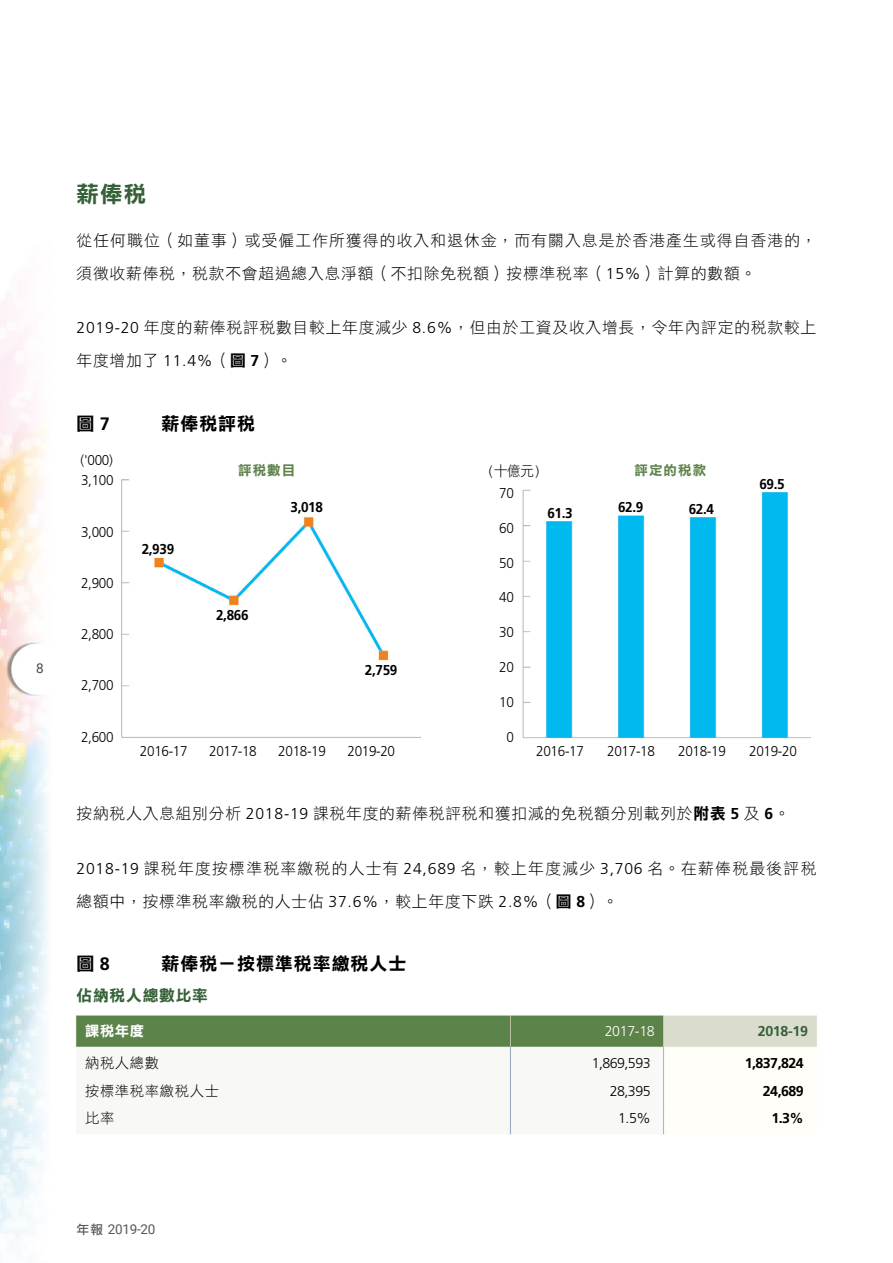
<style>
.page{position:relative;width:893px;height:1263px;background:#fff}
.page>*{position:absolute;margin:0;border:0;box-sizing:border-box;transform-origin:0 0}
.t1{font:22.5px "DF Li Hei HK W7";color:#366037}
.t2{font:18px "DF Li Hei HK W7";letter-spacing:.05em;color:#000}
.t3{font:15.75px/33px "DF Li Hei HK W3";letter-spacing:.05em;color:#000}
.t4{font:15.75px/33px "DF Li Hei HK W3";letter-spacing:.085em;color:#000}
.t5{font:15.75px/33px "DF Li Hei HK W3";letter-spacing:.07em;color:#000}
.t6{font:15.75px "DF Li Hei HK W7";letter-spacing:.05em;color:#366037}
.t7{font:300 14.25px "Frutiger";letter-spacing:-.025em;color:#000;scale:.95 1}
.t8{font:700 14.25px "Frutiger";letter-spacing:-.025em;color:#000;scale:.95 1}
.t9{font:300 14.25px "Frutiger";letter-spacing:-.025em;color:#000}
.t10{font:700 14.25px "Frutiger";letter-spacing:-.025em;color:#000}
.t11{font:14.25px "DF Li Hei HK W3";letter-spacing:.05em;color:#000}
.t12{font:300 14.25px "Frutiger";letter-spacing:-.025em;color:#fff}
.t13{font:700 14.25px "Frutiger";letter-spacing:-.025em;color:#366037}
.t14{font:14.25px "DF Li Hei HK W3";letter-spacing:.05em;color:#000;scale:.95 1}
.t15{font:14.25px "DF Li Hei HK W7";color:#fff}
.t16{font:13.5px "Roboto";letter-spacing:-.02em;color:#595757}
.t17{font:13.5px "DF Li Hei HK W7";letter-spacing:.075em;color:#5d834a}
.t18{font:13.5px "Roboto";color:#4c4948}
.s1{font-family:"Frutiger";font-weight:300}
.s2{font-family:"DF Li Hei HK W7"}
.s3{font-family:"Frutiger";font-weight:700}
.s4{font-family:"DF Li Hei HK W5";font-size:12.75px}
</style>
<div class="page">
<img style="left:0;top:290px;width:817px;height:960px">
<img style="left:117px;top:474px;width:303px;height:272px">
<img style="left:520px;top:484px;width:290px;height:261px">
<p class="t18" style="left:36px;top:659px;width:9px">8</p>
<h1 class="t1" style="left:77px;top:182px;width:71px">薪俸稅</h1>
<p class="t5" style="left:77px;top:224px;width:742px">從任何職位（如董事）或受僱工作所獲得的收入和退休金，而有關入息是於香港產生或得自香港的，須徵收薪俸稅，稅款不會超過總入息淨額（不扣除免稅額）按標準稅率（<span class="s1">15%</span>）計算的數額。</p>
<p class="t3" style="left:77px;top:311px;width:741px"><span class="s1">2019-20</span> 年度的薪俸稅評稅數目較上年度減少 <span class="s1">8.6%</span>，但由於工資及收入增長，令年內評定的稅款較上年度增加了 <span class="s1">11.4%</span>（<span class="s2">圖</span> <span class="s3">7</span>）。</p>
<p class="t2" style="left:77px;top:414px;width:35px">圖 <span class="s3">7</span></p>
<p class="t2" style="left:162px;top:414px;width:95px">薪俸稅評稅</p>
<p class="t7" style="left:81px;top:452px;width:35px">('000)</p>
<p class="t7" style="left:81px;top:472px;width:36px">3,100</p>
<p class="t7" style="left:81px;top:524px;width:36px">3,000</p>
<p class="t7" style="left:81px;top:575px;width:36px">2,900</p>
<p class="t7" style="left:81px;top:626px;width:36px">2,800</p>
<p class="t7" style="left:81px;top:677px;width:36px">2,700</p>
<p class="t7" style="left:81px;top:729px;width:36px">2,600</p>
<p class="t8" style="left:142px;top:541px;width:36px">2,939</p>
<p class="t17" style="left:238px;top:463px;width:59px">評稅數目</p>
<p class="t8" style="left:290px;top:499px;width:36px">3,018</p>
<p class="t8" style="left:216px;top:606px;width:36px">2,866</p>
<p class="t8" style="left:365px;top:662px;width:36px">2,759</p>
<p class="t7" style="left:140px;top:743px;width:52px">2016-17</p>
<p class="t7" style="left:209px;top:743px;width:52px">2017-18</p>
<p class="t7" style="left:278px;top:743px;width:52px">2018-19</p>
<p class="t7" style="left:347px;top:743px;width:52px">2019-20</p>
<p class="t14" style="left:489px;top:463px;width:55px"><span class="s1">(</span>十億元<span class="s1">)</span></p>
<p class="t17" style="left:635px;top:463px;width:73px">評定的稅款</p>
<p class="t7" style="left:499px;top:485px;width:17px">70</p>
<p class="t7" style="left:499px;top:520px;width:17px">60</p>
<p class="t7" style="left:499px;top:555px;width:17px">50</p>
<p class="t7" style="left:499px;top:589px;width:17px">40</p>
<p class="t7" style="left:499px;top:624px;width:17px">30</p>
<p class="t7" style="left:499px;top:659px;width:17px">20</p>
<p class="t7" style="left:499px;top:694px;width:17px">10</p>
<p class="t7" style="left:506px;top:729px;width:9px">0</p>
<p class="t8" style="left:618px;top:499px;width:28px">62.9</p>
<p class="t8" style="left:689px;top:501px;width:28px">62.4</p>
<p class="t8" style="left:547px;top:504px;width:28px">61.3</p>
<p class="t8" style="left:759px;top:475px;width:28px">69.5</p>
<p class="t7" style="left:536px;top:743px;width:52px">2016-17</p>
<p class="t7" style="left:607px;top:743px;width:52px">2017-18</p>
<p class="t7" style="left:678px;top:743px;width:52px">2018-19</p>
<p class="t7" style="left:749px;top:743px;width:52px">2019-20</p>
<p class="t3" style="left:77px;top:797px;width:715px">按納稅人入息組別分析 <span class="s1">2018-19</span> 課稅年度的薪俸稅評稅和獲扣減的免稅額分別載列於<span class="s2">附表</span> <span class="s3">5</span> 及 <span class="s3">6</span>。</p>
<p class="t4" style="left:77px;top:851px;width:741px"><span class="s1">2018-19</span> 課稅年度按標準稅率繳稅的人士有 <span class="s1">24,689</span> 名，較上年度減少 <span class="s1">3,706</span> 名。在薪俸稅最後評稅總額中，按標準稅率繳稅的人士佔 <span class="s1">37.6%</span>，較上年度下跌 <span class="s1">2.8%</span>（<span class="s2">圖</span> <span class="s3">8</span>）。</p>
<p class="t2" style="left:77px;top:953px;width:35px">圖 <span class="s3">8</span></p>
<p class="t2" style="left:162px;top:953px;width:246px">薪俸稅－按標準稅率繳稅人士</p>
<p class="t6" style="left:77px;top:987px;width:133px">佔納稅人總數比率</p>
<p class="t15" style="left:85px;top:1023px;width:61px">課稅年度</p>
<p class="t12" style="left:605px;top:1023px;width:52px">2017-18</p>
<p class="t13" style="left:758px;top:1023px;width:52px">2018-19</p>
<p class="t11" style="left:85px;top:1055px;width:76px">納稅人總數</p>
<p class="t9" style="left:592px;top:1055px;width:60px">1,869,593</p>
<p class="t10" style="left:745px;top:1055px;width:60px">1,837,824</p>
<p class="t11" style="left:85px;top:1083px;width:135px">按標準稅率繳稅人士</p>
<p class="t9" style="left:610px;top:1083px;width:42px">28,395</p>
<p class="t10" style="left:763px;top:1083px;width:42px">24,689</p>
<p class="t11" style="left:85px;top:1110px;width:31px">比率</p>
<p class="t9" style="left:618px;top:1110px;width:34px">1.5%</p>
<p class="t10" style="left:771px;top:1110px;width:34px">1.3%</p>
<p class="t16" style="left:77px;top:1219px;width:80px"><span class="s4">年報</span> 2019-20</p>
</div>
